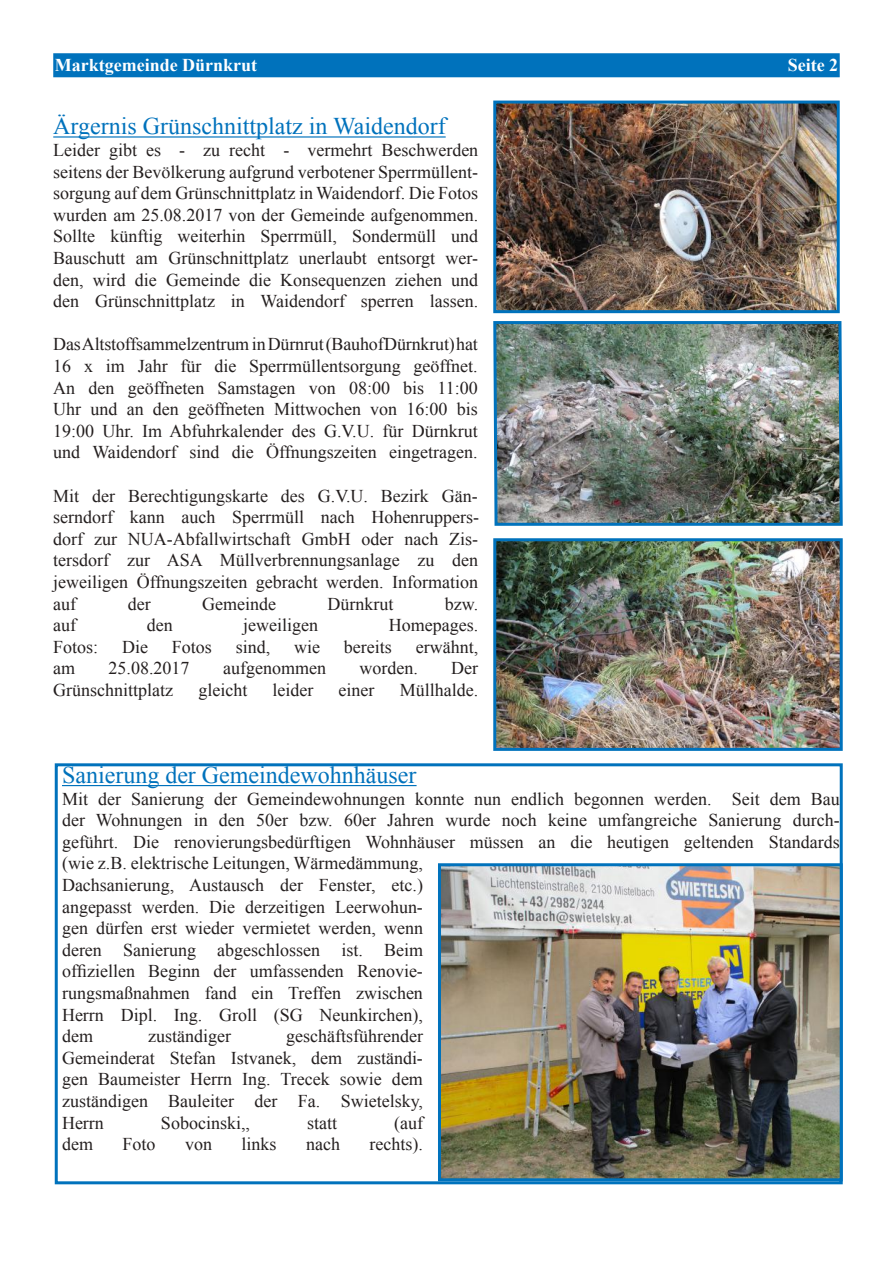
<style>
.page{position:relative;width:893px;height:1263px;background:#fff}
.page>*{position:absolute;margin:0;border:0;box-sizing:border-box;transform-origin:0 0}
.t1{font:24px "Times New Roman";color:#0072bc}
.t2{font:18px/21.6px "Times New Roman";color:#241f1f;text-align:justify}
.t3{font:700 18px "Times New Roman";color:#fff}
</style>
<div class="page">
<div style="left:54px;top:54px;width:785px;height:23px;background:#0072bc"></div>
<div style="left:53px;top:53px;width:787px;height:24px;border:2px solid #0072bc"></div>
<img style="left:497px;top:542px;width:342px;height:205px">
<div style="left:493px;top:538px;width:350px;height:213px;border:3px solid #0072bc"></div>
<img style="left:493px;top:321px;width:350px;height:205px">
<img style="left:497px;top:105px;width:339px;height:204px">
<div style="left:493px;top:101px;width:347px;height:212px;border:3px solid #0072bc"></div>
<hr style="left:53px;top:136px;width:393px;height:2px;background:#0072bc">
<hr style="left:62px;top:785px;width:355px;height:1px;background:#0072bc">
<div style="left:55px;top:763px;width:788px;height:421px;border:3px solid #0072bc"></div>
<img style="left:442px;top:867px;width:397px;height:310px">
<div style="left:438px;top:863px;width:405px;height:318px;border:3px solid #0072bc"></div>
<p class="t3" style="left:55px;top:53px;width:204px">Marktgemeinde Dürnkrut</p>
<p class="t3" style="left:788px;top:53px;width:52px">Seite 2</p>
<h1 class="t1" style="left:53px;top:110px;width:394px">Ärgernis Grünschnittplatz in Waidendorf</h1>
<p class="t2" style="left:53px;top:139px;width:427px">Leider gibt es - zu recht - vermehrt Beschwerden seitens der Bevölkerung aufgrund verbotener Sperrmüllent&shy;sorgung auf dem Grünschnittplatz in Waidendorf. Die Fotos wurden am 25.08.2017 von der Gemeinde aufgenommen.<br>Sollte künftig weiterhin Sperrmüll, Sondermüll und Bauschutt am Grünschnittplatz unerlaubt entsorgt wer&shy;den, wird die Gemeinde die Konsequenzen ziehen und den Grünschnittplatz in Waidendorf sperren lassen.</p>
<p class="t2" style="left:53px;top:333px;width:426px">Das Altstoffsammelzentrum in Dürnrut (Bauhof Dürnkrut) hat 16 x im Jahr für die Sperrmüllentsorgung geöffnet.<br>An den geöffneten Samstagen von 08:00 bis 11:00<br>Uhr und an den geöffneten Mittwochen von 16:00 bis 19:00 Uhr. Im Abfuhrkalender des G.V.U. für Dürnkrut und Waidendorf sind die Öffnungszeiten eingetragen.</p>
<p class="t2" style="left:53px;top:484px;width:427px">Mit der Berechtigungskarte des G.V.U. Bezirk Gän&shy;serndorf kann auch Sperrmüll nach Hohenruppers&shy;dorf zur NUA-Abfallwirtschaft GmbH oder nach Zis&shy;tersdorf zur ASA Müllverbrennungsanlage zu den jeweiligen Öffnungszeiten gebracht werden. Information auf</p>
<p class="t2" style="left:128px;top:592px;width:24px">der</p>
<p class="t2" style="left:202px;top:592px;width:75px">Gemeinde</p>
<p class="t2" style="left:327px;top:592px;width:67px">Dürnkrut</p>
<p class="t2" style="left:445px;top:592px;width:35px">bzw.</p>
<p class="t2" style="left:53px;top:614px;width:24px">auf</p>
<p class="t2" style="left:147px;top:614px;width:27px">den</p>
<p class="t2" style="left:243px;top:614px;width:76px">jeweiligen</p>
<p class="t2" style="left:389px;top:614px;width:91px">Homepages.</p>
<p class="t2" style="left:53px;top:636px;width:47px">Fotos:</p>
<p class="t2" style="left:122px;top:636px;width:27px">Die</p>
<p class="t2" style="left:172px;top:636px;width:42px">Fotos</p>
<p class="t2" style="left:236px;top:636px;width:36px">sind,</p>
<p class="t2" style="left:294px;top:636px;width:27px">wie</p>
<p class="t2" style="left:344px;top:636px;width:49px">bereits</p>
<p class="t2" style="left:416px;top:636px;width:64px">erwähnt,</p>
<p class="t2" style="left:53px;top:657px;width:23px">am</p>
<p class="t2" style="left:109px;top:657px;width:82px">25.08.2017</p>
<p class="t2" style="left:223px;top:657px;width:104px">aufgenommen</p>
<p class="t2" style="left:359px;top:657px;width:60px">worden.</p>
<p class="t2" style="left:451px;top:657px;width:28px">Der</p>
<p class="t2" style="left:53px;top:679px;width:121px">Grünschnittplatz</p>
<p class="t2" style="left:198px;top:679px;width:50px">gleicht</p>
<p class="t2" style="left:272px;top:679px;width:42px">leider</p>
<p class="t2" style="left:339px;top:679px;width:37px">einer</p>
<p class="t2" style="left:400px;top:679px;width:80px">Müllhalde.</p>
<h1 class="t1" style="left:62px;top:759px;width:356px">Sanierung der Gemeindewohnhäuser</h1>
<p class="t2" style="left:62px;top:787px;width:779px;text-align:left">Mit der Sanierung der Gemeindewohnungen konnte nun endlich begonnen werden. Seit dem Bau der Wohnungen in den 50er bzw. 60er Jahren wurde noch keine umfangreiche Sanierung durch&shy;geführt. Die renovierungsbedürftigen Wohnhäuser müssen an die heutigen geltenden Standards (wie z.B. elektrische Leitungen, Wärmedämmung,<br>Dachsanierung, Austausch der Fenster, etc.)<br>angepasst werden. Die derzeitigen Leerwohun-<br>gen dürfen erst wieder vermietet werden, wenn<br>deren Sanierung abgeschlossen ist. Beim<br>offiziellen Beginn der umfassenden Renovie-<br>rungsmaßnahmen fand ein Treffen zwischen<br>Herrn Dipl. Ing. Groll (SG Neunkirchen),<br>dem</p>
<p class="t2" style="left:62px;top:1025px;width:362px;text-indent:224px">geschäftsführender Gemeinderat Stefan Istvanek, dem zuständi&shy;gen Baumeister Herrn Ing. Trecek sowie dem zuständigen Bauleiter der Fa. Swietelsky, Herrn</p>
<p class="t2" style="left:148px;top:1025px;width:84px">zuständiger</p>
<p class="t2" style="left:161px;top:1111px;width:91px">Sobocinski,,</p>
<p class="t2" style="left:307px;top:1111px;width:32px">statt</p>
<p class="t2" style="left:394px;top:1111px;width:30px">(auf</p>
<p class="t2" style="left:62px;top:1133px;width:32px">dem</p>
<p class="t2" style="left:122px;top:1133px;width:35px">Foto</p>
<p class="t2" style="left:185px;top:1133px;width:28px">von</p>
<p class="t2" style="left:242px;top:1133px;width:37px">links</p>
<p class="t2" style="left:306px;top:1133px;width:35px">nach</p>
<p class="t2" style="left:369px;top:1133px;width:55px">rechts).</p>
</div>
